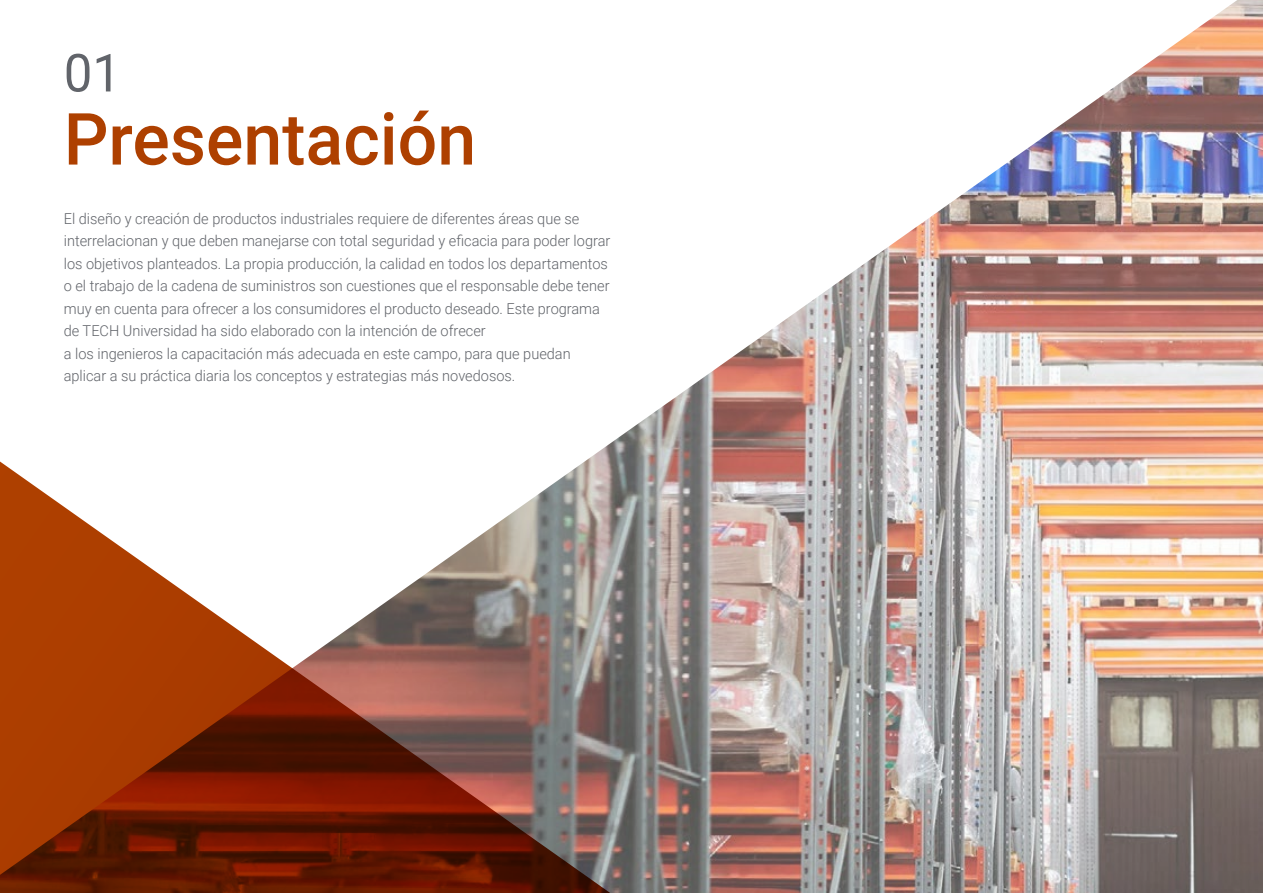
<style>
.page{position:relative;width:1263px;height:893px;background:#fff}
.page>*{position:absolute;margin:0;border:0;box-sizing:border-box;transform-origin:0 0}
.t1{font:500 72px "Roboto";color:#ae4000}
.t2{font:52.5px "Roboto";color:#61646a}
.t3{font:300 15px/22.5px "Roboto";color:#61646a}
</style>
<div class="page">
<img style="left:607px;top:0;width:656px;height:893px">
<svg style="left:0;top:446px;width:640px;height:447px"></svg>
<h2 class="t2" style="left:64px;top:36px;width:59px">01</h2>
<h1 class="t1" style="left:64px;top:89px;width:414px">Presentación</h1>
<p class="t3" style="left:64px;top:207px;width:548px">El diseño y creación de productos industriales requiere de diferentes áreas que se interrelacionan y que deben manejarse con total seguridad y eficacia para poder lograr los objetivos planteados. La propia producción, la calidad en todos los departamentos o el trabajo de la cadena de suministros son cuestiones que el responsable debe tener muy en cuenta para ofrecer a los consumidores el producto deseado. Este programa de TECH Universidad ha sido elaborado con la intención de ofrecer<br>a los ingenieros la capacitación más adecuada en este campo, para que puedan aplicar a su práctica diaria los conceptos y estrategias más novedosos.</p>
</div>
